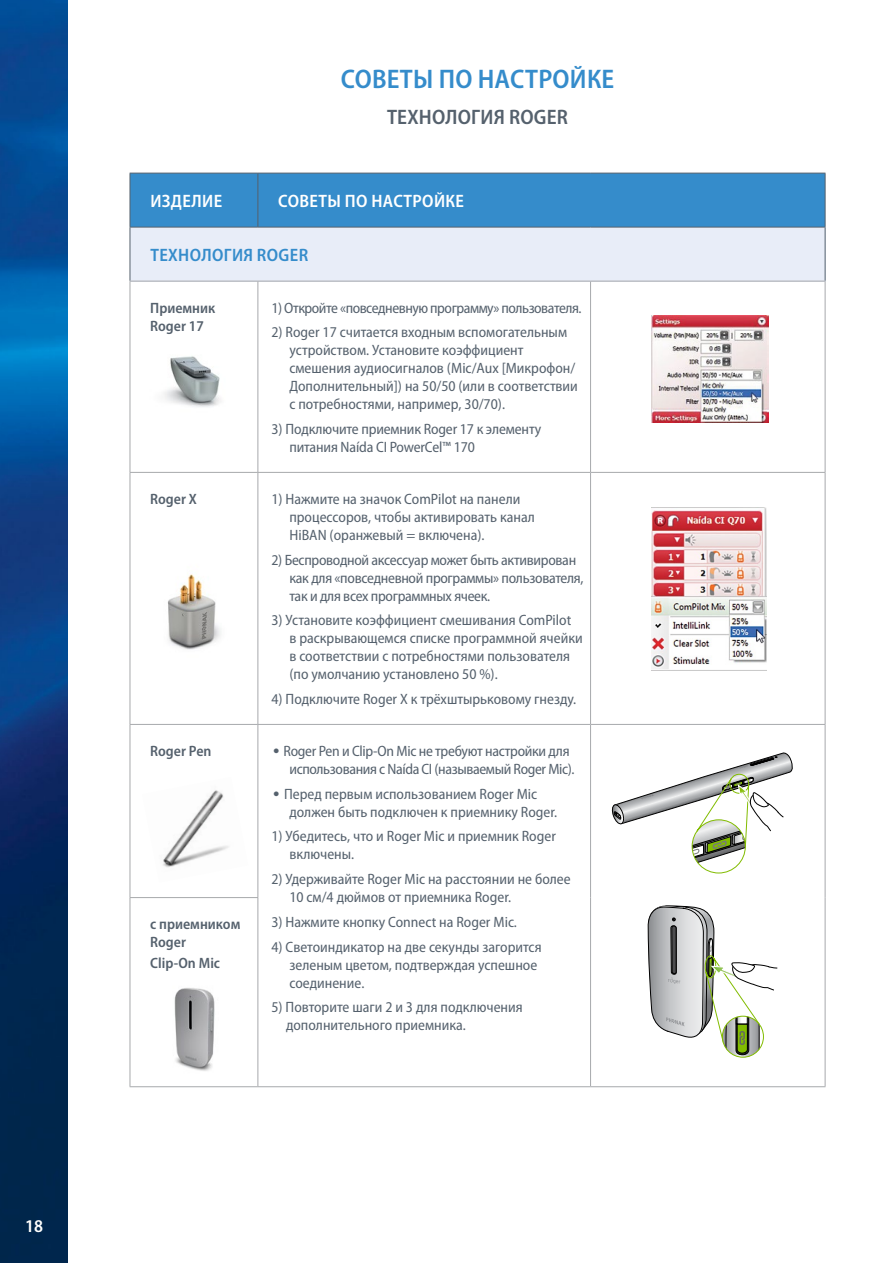
<style>
.page{position:relative;width:893px;height:1263px;background:#fff}
.page>*{position:absolute;margin:0;border:0;box-sizing:border-box;transform-origin:0 0}
.t1{font:600 semi-condensed 27px "Myriad Pro";letter-spacing:.01em;color:#358ccb}
.t2{font:600 semi-condensed 21px "Myriad Pro";letter-spacing:.01em;color:#55616d}
.t3{font:600 semi-condensed 18px "Myriad Pro";letter-spacing:.02em;color:#fff}
.t4{font:600 semi-condensed 18px "Myriad Pro";letter-spacing:.02em;color:#358ccb}
.t5{font:semi-condensed 15px/18px "Myriad Pro";color:#55616d}
.t6{font:semi-condensed 15px/18px "Myriad Pro";letter-spacing:-.02em;color:#55616d}
.t7{font:semi-condensed 15px/18px "Myriad Pro";letter-spacing:-.025em;color:#55616d}
.t8{font:600 semi-condensed 15px/18px "Myriad Pro";color:#55616d}
.t9{font:semi-condensed 15px "Myriad Pro";letter-spacing:-.03em;color:#55616d}
.s1{font-family:"DH Sans";font-weight:300;font-stretch:normal}
</style>
<div class="page">
<img style="left:0;top:0;width:68px;height:1263px">
<div style="left:131px;top:174px;width:694px;height:53px;background:#358ccb"></div>
<div style="left:130px;top:227px;width:695px;height:54px;background:#e8edf8"></div>
<hr style="left:130px;top:173px;width:128px;height:1px;background:#55616d">
<hr style="left:130px;top:173px;width:1px;height:54px;background:#55616d">
<hr style="left:258px;top:173px;width:333px;height:1px;background:#55616d">
<hr style="left:257px;top:173px;width:1px;height:54px;background:#55616d">
<hr style="left:591px;top:173px;width:234px;height:1px;background:#55616d">
<hr style="left:825px;top:173px;width:1px;height:54px;background:#55616d">
<hr style="left:130px;top:227px;width:128px;height:1px;background:#55616d">
<hr style="left:130px;top:227px;width:1px;height:54px;background:#55616d">
<hr style="left:258px;top:227px;width:333px;height:1px;background:#55616d">
<hr style="left:591px;top:227px;width:234px;height:1px;background:#55616d">
<hr style="left:825px;top:227px;width:1px;height:54px;background:#55616d">
<hr style="left:258px;top:1086px;width:333px;height:1px;background:#a7a9ac">
<hr style="left:591px;top:1086px;width:234px;height:1px;background:#a7a9ac">
<hr style="left:130px;top:281px;width:1px;height:191px;background:#a7a9ac">
<hr style="left:130px;top:473px;width:1px;height:251px;background:#a7a9ac">
<hr style="left:130px;top:725px;width:1px;height:172px;background:#a7a9ac">
<hr style="left:130px;top:898px;width:1px;height:188px;background:#a7a9ac">
<hr style="left:130px;top:281px;width:128px;height:1px;background:#a7a9ac">
<hr style="left:130px;top:472px;width:128px;height:1px;background:#a7a9ac">
<hr style="left:130px;top:724px;width:128px;height:1px;background:#a7a9ac">
<hr style="left:130px;top:897px;width:128px;height:1px;background:#a7a9ac">
<hr style="left:130px;top:1086px;width:128px;height:1px;background:#a7a9ac">
<hr style="left:257px;top:281px;width:1px;height:191px;background:#a7a9ac">
<hr style="left:257px;top:473px;width:1px;height:251px;background:#a7a9ac">
<hr style="left:257px;top:725px;width:1px;height:172px;background:#a7a9ac">
<hr style="left:257px;top:898px;width:1px;height:188px;background:#a7a9ac">
<hr style="left:258px;top:281px;width:333px;height:1px;background:#a7a9ac">
<hr style="left:258px;top:472px;width:333px;height:1px;background:#a7a9ac">
<hr style="left:258px;top:724px;width:333px;height:1px;background:#a7a9ac">
<hr style="left:590px;top:281px;width:1px;height:191px;background:#a7a9ac">
<hr style="left:590px;top:473px;width:1px;height:251px;background:#a7a9ac">
<hr style="left:590px;top:725px;width:1px;height:172px;background:#a7a9ac">
<hr style="left:590px;top:897px;width:1px;height:189px;background:#a7a9ac">
<hr style="left:591px;top:281px;width:234px;height:1px;background:#a7a9ac">
<hr style="left:825px;top:281px;width:1px;height:191px;background:#a7a9ac">
<hr style="left:825px;top:473px;width:1px;height:251px;background:#a7a9ac">
<hr style="left:825px;top:725px;width:1px;height:172px;background:#a7a9ac">
<hr style="left:825px;top:897px;width:1px;height:189px;background:#a7a9ac">
<hr style="left:591px;top:472px;width:234px;height:1px;background:#a7a9ac">
<hr style="left:591px;top:724px;width:234px;height:1px;background:#a7a9ac">
<img style="left:164px;top:356px;width:57px;height:51px">
<img style="left:163px;top:790px;width:66px;height:78px">
<img style="left:174px;top:988px;width:41px;height:83px">
<img style="left:651px;top:316px;width:117px;height:107px">
<img style="left:168px;top:574px;width:53px;height:76px">
<svg style="left:611px;top:752px;width:182px;height:121px"></svg>
<svg style="left:648px;top:905px;width:129px;height:152px"></svg>
<img style="left:651px;top:508px;width:115px;height:161px">
<p class="t3" style="left:25px;top:1216px;width:19px">18</p>
<h1 class="t1" style="left:341px;top:64px;width:275px">СОВЕТЫ ПО НАСТРОЙКЕ</h1>
<h2 class="t2" style="left:387px;top:105px;width:183px">ТЕХНОЛОГИЯ ROGER</h2>
<p class="t3" style="left:150px;top:191px;width:73px">ИЗДЕЛИЕ</p>
<p class="t3" style="left:278px;top:191px;width:187px">СОВЕТЫ ПО НАСТРОЙКЕ</p>
<p class="t4" style="left:150px;top:245px;width:159px">ТЕХНОЛОГИЯ ROGER</p>
<p class="t8" style="left:150px;top:299px;width:67px">Приемник<br>Roger 17</p>
<p class="t9" style="left:271px;top:299px;width:312px">1) Откройте «повседневную программу» пользователя.</p>
<p class="t5" style="left:289px;top:324px;width:290px;text-indent:-18px">2) Roger 17 считается входным вспомогательным устройством. Установите коэффициент смешения аудиосигналов (Mic/Aux [Микрофон/ Дополнительный]) на 50/50 (или в соответствии с потребностями, например, 30/70).</p>
<p class="t5" style="left:289px;top:420px;width:253px;text-indent:-18px">3) Подключите приемник Roger 17 к элементу питания Naída CI PowerCel™ 170</p>
<p class="t8" style="left:150px;top:490px;width:48px">Roger X</p>
<p class="t5" style="left:289px;top:490px;width:247px;text-indent:-18px">1) Нажмите на значок ComPilot на панели процессоров, чтобы активировать канал<br>HiBAN (оранжевый = включена).</p>
<p class="t6" style="left:289px;top:551px;width:296px;text-indent:-18px">2) Беспроводной аксессуар может быть активирован как для «повседневной программы» пользователя, так и для всех программных ячеек.</p>
<p class="t5" style="left:289px;top:612px;width:295px;text-indent:-18px">3) Установите коэффициент смешивания ComPilot<br>в раскрывающемся списке программной ячейки в соответствии с потребностями пользователя (по умолчанию установлено 50 %).</p>
<p class="t5" style="left:271px;top:690px;width:306px">4) Подключите Roger X к трёхштырьковому гнезду.</p>
<p class="t8" style="left:150px;top:742px;width:63px">Roger Pen</p>
<p class="t7" style="left:289px;top:742px;width:287px;text-indent:-18px"><span class="s1">•</span> Roger Pen и Clip-On Mic не требуют настройки для использования с Naída CI (называемый Roger Mic).</p>
<p class="t5" style="left:289px;top:785px;width:269px;text-indent:-18px"><span class="s1">•</span> Перед первым использованием Roger Mic должен быть подключен к приемнику Roger.</p>
<p class="t5" style="left:289px;top:828px;width:268px;text-indent:-18px">1) Убедитесь, что и Roger Mic и приемник Roger включены.</p>
<p class="t5" style="left:289px;top:870px;width:283px;text-indent:-18px">2) Удерживайте Roger Mic на расстоянии не более<br>10 см/4 дюймов от приемника Roger.</p>
<p class="t5" style="left:271px;top:913px;width:247px">3) Нажмите кнопку Connect на Roger Mic.</p>
<p class="t5" style="left:289px;top:938px;width:254px;text-indent:-18px">4) Светоиндикатор на две секунды загорится зеленым цветом, подтверждая успешное соединение.</p>
<p class="t5" style="left:286px;top:999px;width:238px;text-indent:-15px">5) Повторите шаги 2 и 3 для подключения дополнительного приемника.</p>
<p class="t8" style="left:150px;top:915px;width:92px">с приемником<br>Roger</p>
<p class="t8" style="left:150px;top:954px;width:71px">Clip-On Mic</p>
</div>
